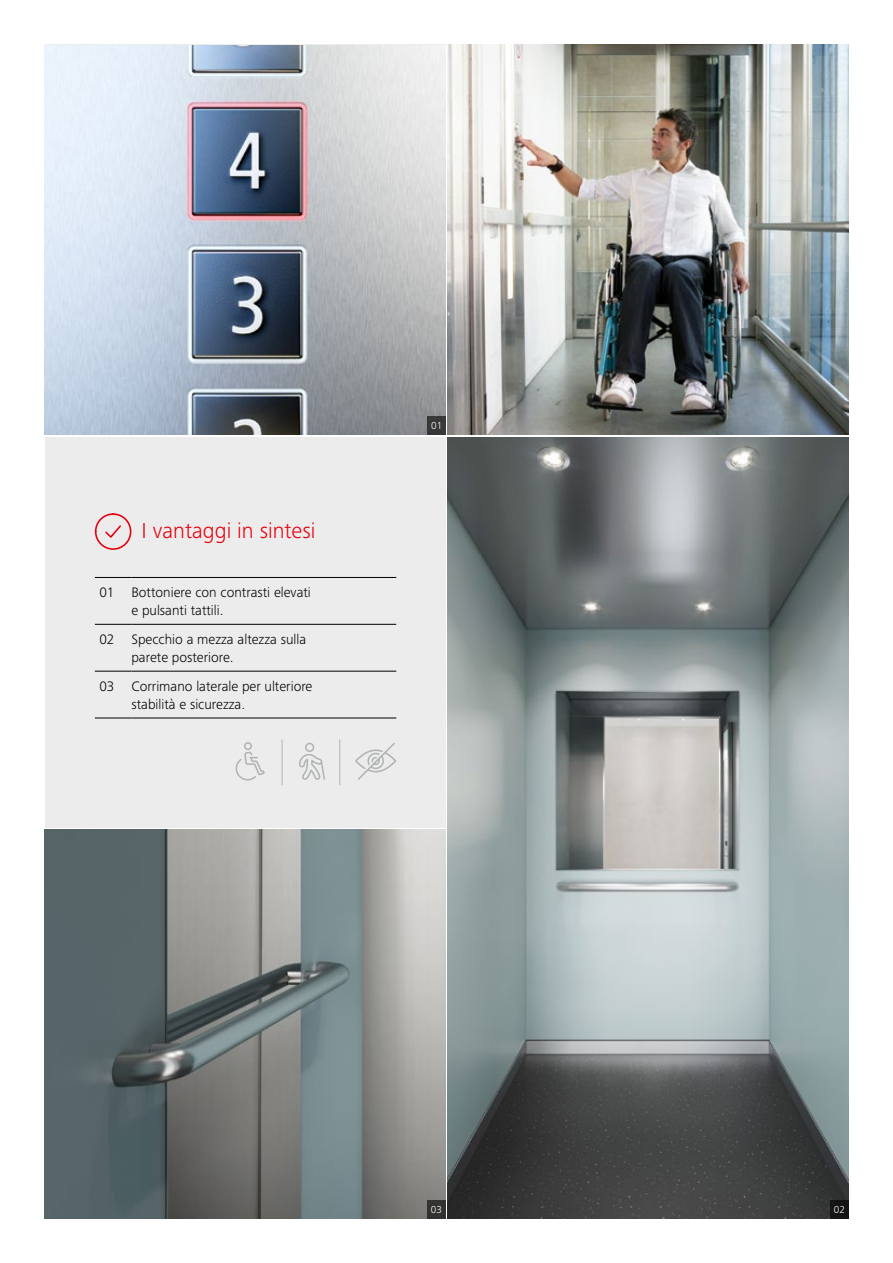
<style>
.page{position:relative;width:893px;height:1263px;background:#fff}
.page>*{position:absolute;margin:0;border:0;box-sizing:border-box;transform-origin:0 0}
.t1{font:300 22.5px "Frutiger Next LTW1 G";color:#e7000e}
.t2{font:300 14.25px/18.3px "Frutiger Next LTW1 G";color:#000}
.t3{font:300 10.5px "Frutiger Next LTW1 G";color:#fff}
</style>
<div class="page">
<div style="left:45px;top:437px;width:400px;height:390px;background:#ececec"></div>
<img style="left:45px;top:46px;width:400px;height:389px">
<img style="left:448px;top:45px;width:400px;height:390px">
<img style="left:45px;top:829px;width:400px;height:389px">
<img style="left:448px;top:437px;width:400px;height:781px">
<div style="left:427px;top:417px;width:18px;height:18px;background:#383839"></div>
<div style="left:427px;top:1200px;width:18px;height:18px;background:#333231"></div>
<div style="left:830px;top:1200px;width:18px;height:18px;background:#131413"></div>
<svg style="left:94px;top:513px;width:38px;height:37px"></svg>
<hr style="left:95px;top:577px;width:36px;height:1px;background:#000">
<hr style="left:131px;top:577px;width:265px;height:1px;background:#000">
<hr style="left:95px;top:624px;width:36px;height:1px;background:#000">
<hr style="left:131px;top:624px;width:265px;height:1px;background:#000">
<hr style="left:95px;top:671px;width:36px;height:1px;background:#000">
<hr style="left:131px;top:671px;width:265px;height:1px;background:#000">
<hr style="left:95px;top:718px;width:36px;height:1px;background:#000">
<hr style="left:131px;top:718px;width:265px;height:1px;background:#000">
<svg style="left:235px;top:742px;width:31px;height:86px"></svg>
<svg style="left:299px;top:742px;width:26px;height:38px"></svg>
<svg style="left:355px;top:743px;width:41px;height:37px"></svg>
<hr style="left:282px;top:739px;width:1px;height:46px;background:#b1b4b4">
<hr style="left:340px;top:739px;width:1px;height:46px;background:#b1b4b4">
<p class="t1" style="left:142px;top:518px;width:175px">I vantaggi in sintesi</p>
<p class="t2" style="left:131px;top:583px;width:181px;text-indent:-32px">01 Bottoniere con contrasti elevati e pulsanti tattili.</p>
<p class="t2" style="left:131px;top:630px;width:176px;text-indent:-32px">02 Specchio a mezza altezza sulla parete posteriore.</p>
<p class="t2" style="left:131px;top:677px;width:183px;text-indent:-32px">03 Corrimano laterale per ulteriore stabilità e sicurezza.</p>
<p class="t3" style="left:431px;top:420px;width:13px">01</p>
<p class="t3" style="left:431px;top:1203px;width:13px">03</p>
<p class="t3" style="left:834px;top:1203px;width:13px">02</p>
</div>
